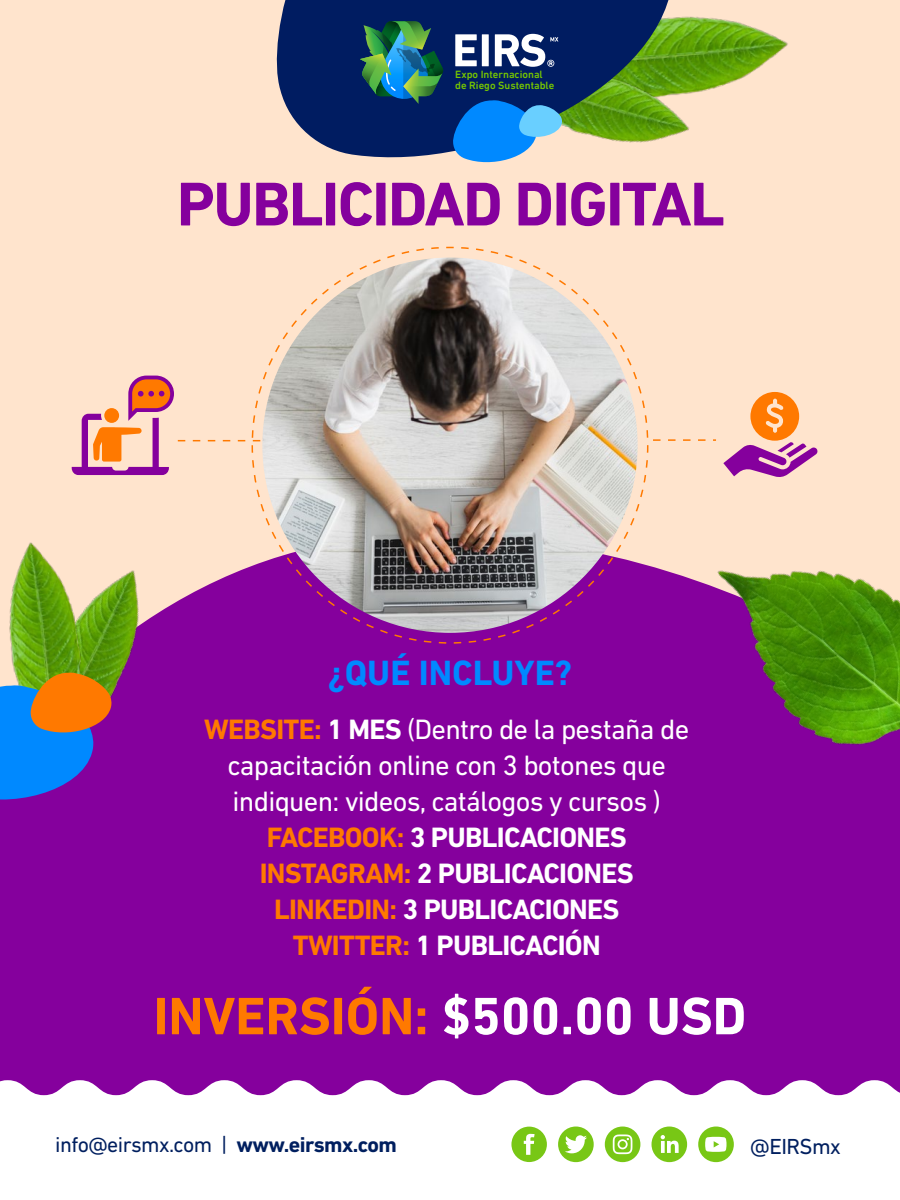
<style>
.page{position:relative;width:900px;height:1200px;background:#ffe4cd}
.page>*{position:absolute;margin:0;border:0;box-sizing:border-box;transform-origin:0 0}
.t1{font:700 62.85px "DIN Next LT Pro";letter-spacing:-.025em;color:#85009d}
.t2{font:700 53.55px "DIN Next LT Pro";color:#ff7900}
.t3{font:700 35.7px "DIN Next LT Pro";color:#0089ff}
.t4{font:28.5px/36px "DIN Next LT Pro";letter-spacing:-.025em;color:#fff;text-align:center}
.t5{font:22.2px "DIN Next LT Pro";letter-spacing:-.025em;color:#001f5f}
.t6{font:21.9px "DIN Next LT Pro";letter-spacing:-.025em;color:#001f5f}
.t7{font:500 10.8px/10.8px "DIN Next LT Pro";color:#76c800}
.s1{font-weight:700;color:#ff7900}
.s2{font-weight:700}
.s3{color:#fff}
</style>
<div class="page">
<img style="left:673px;top:16px;width:115px;height:76px">
<img style="left:673px;top:57px;width:27px;height:79px">
<svg style="left:276px;top:0;width:397px;height:158px;background:#2b4760"></svg>
<img style="left:360px;top:21px;width:83px;height:83px">
<svg style="left:455px;top:34px;width:22px;height:32px"></svg>
<div style="left:482px;top:34px;width:7px;height:32px;background:#fff"></div>
<svg style="left:495px;top:34px;width:63px;height:33px;background:#7e8caf"></svg>
<svg style="left:452px;top:100px;width:110px;height:63px"></svg>
<div style="left:0;top:531px;width:900px;height:543px;background:#85009d"></div>
<img style="left:87px;top:557px;width:67px;height:222px">
<img style="left:0;top:532px;width:87px;height:141px">
<svg style="left:0;top:673px;width:112px;height:138px;background:#67649c"></svg>
<svg style="left:0;top:1074px;width:900px;height:126px;background:#f1e2f3"></svg>
<div style="left:511px;top:1127px;width:36px;height:35px;background:#78c715;border-radius:50%"></div>
<svg style="left:524px;top:1134px;width:11px;height:21px"></svg>
<div style="left:698px;top:1127px;width:36px;height:35px;background:#78c715;border-radius:18px"></div>
<svg style="left:705px;top:1137px;width:22px;height:15px"></svg>
<div style="left:605px;top:1127px;width:35px;height:35px;background:#78c715;border-radius:18px"></div>
<svg style="left:613px;top:1134px;width:19px;height:20px"></svg>
<div style="left:558px;top:1127px;width:36px;height:35px;background:#78c715;border-radius:18px"></div>
<svg style="left:565px;top:1135px;width:22px;height:18px"></svg>
<div style="left:652px;top:1127px;width:35px;height:35px;background:#78c715;border-radius:18px"></div>
<svg style="left:661px;top:1135px;width:18px;height:18px"></svg>
<img style="left:704px;top:537px;width:196px;height:233px">
<img style="left:262px;top:258px;width:376px;height:375px;border-radius:188px">
<svg style="left:653px;top:439px;width:63px;height:2px"></svg>
<svg style="left:723px;top:392px;width:95px;height:85px"></svg>
<svg style="left:72px;top:376px;width:188px;height:99px"></svg>
<p class="t7" style="left:455px;top:69px;width:101px">Expo Internacional de Riego Sustentable</p>
<h1 class="t1" style="left:177px;top:167px;width:549px">PUBLICIDAD DIGITAL</h1>
<p class="t3" style="left:328px;top:652px;width:246px">¿QUÉ INCLUYE?</p>
<p class="t4" style="left:204px;top:711px;width:487px"><span class="s1">WEBSITE:</span> <span class="s2">1 MES</span> (Dentro de la pestaña de capacitación online con 3 botones que indiquen: videos, catálogos y cursos )<br><span class="s1">FACEBOOK:</span> <span class="s2">3 PUBLICACIONES<br></span><span class="s1">INSTAGRAM:</span> <span class="s2">2 PUBLICACIONES<br></span><span class="s1">LINKEDIN:</span> <span class="s2">3 PUBLICACIONES<br></span><span class="s1">TWITTER:</span> <span class="s2">1 PUBLICACIÓN</span></p>
<h2 class="t2" style="left:154px;top:985px;width:594px">INVERSIÓN: <span class="s3">$500.00 USD</span></h2>
<p class="t6" style="left:55px;top:1132px;width:343px">info@eirsmx.com | <span class="s2">www.eirsmx.com</span></p>
<p class="t5" style="left:750px;top:1134px;width:92px">@EIRSmx</p>
</div>
